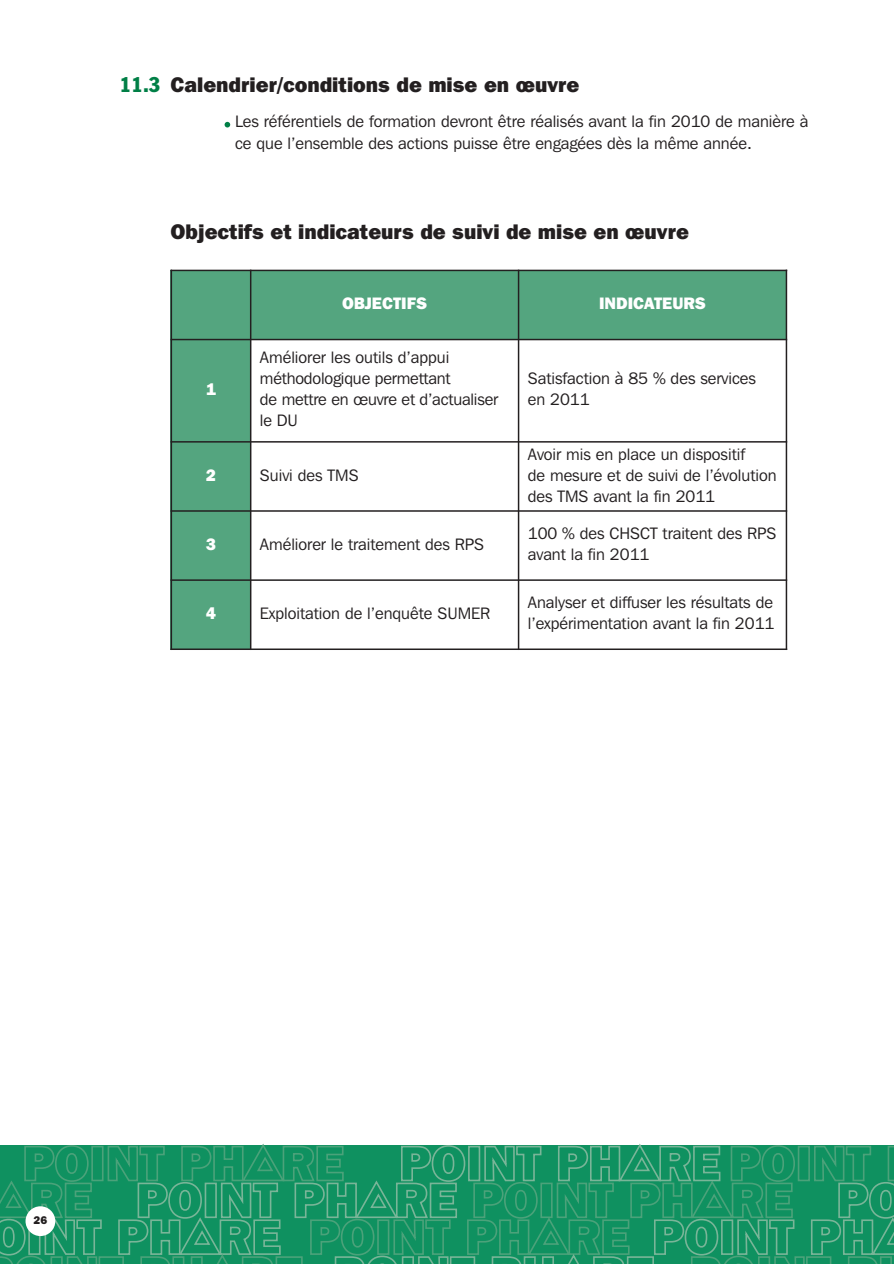
<style>
.page{position:relative;width:894px;height:1264px;background:#fff}
.page>*{position:absolute;margin:0;border:0;box-sizing:border-box;transform-origin:0 0}
.t1{font:800 21px "Franklin Gothic IT Cby BT";color:#231f20}
.t2{font:condensed 21px "Franklin Gothic BT";color:#007f46}
.t3{font:16.5px/21px "Franklin Gothic IT Cby BT";color:#231f20}
.t4{font:800 16.5px "Franklin Gothic IT Cby BT";color:#fff}
.t5{font:800 11.1px "Franklin Gothic IT Cby BT";color:#231f20}
</style>
<div class="page">
<div style="left:171px;top:270px;width:80px;height:70px;background:#54a57f"></div>
<div style="left:251px;top:270px;width:268px;height:70px;background:#54a57f"></div>
<div style="left:519px;top:270px;width:268px;height:70px;background:#54a57f"></div>
<div style="left:171px;top:340px;width:80px;height:102px;background:#54a57f"></div>
<div style="left:171px;top:442px;width:80px;height:69px;background:#54a57f"></div>
<div style="left:171px;top:511px;width:80px;height:69px;background:#54a57f"></div>
<div style="left:171px;top:580px;width:80px;height:70px;background:#54a57f"></div>
<hr style="left:171px;top:270px;width:1px;height:380px;background:#231f20">
<hr style="left:250px;top:270px;width:1px;height:380px;background:#231f20">
<hr style="left:518px;top:270px;width:1px;height:380px;background:#231f20">
<hr style="left:786px;top:270px;width:1px;height:380px;background:#231f20">
<hr style="left:171px;top:270px;width:616px;height:1px;background:#231f20">
<hr style="left:171px;top:339px;width:616px;height:1px;background:#231f20">
<hr style="left:171px;top:441px;width:616px;height:2px;background:#231f20">
<hr style="left:171px;top:510px;width:616px;height:2px;background:#231f20">
<hr style="left:171px;top:579px;width:616px;height:2px;background:#231f20">
<hr style="left:171px;top:648px;width:616px;height:2px;background:#231f20">
<svg style="left:225px;top:122px;width:5px;height:5px"></svg>
<svg style="left:0;top:1143px;width:894px;height:121px;background:#23986b"></svg>
<p class="t2" style="left:120px;top:77px;width:43px">11.3</p>
<p class="t1" style="left:171px;top:77px;width:410px">Calendrier/conditions de mise en œuvre</p>
<p class="t3" style="left:235px;top:113px;width:575px">Les référentiels de formation devront être réalisés avant la fin 2010 de manière à ce que l’ensemble des actions puisse être engagées dès la même année.</p>
<p class="t1" style="left:171px;top:225px;width:520px">Objectifs et indicateurs de suivi de mise en œuvre</p>
<p class="t4" style="left:206px;top:383px;width:12px">1</p>
<p class="t4" style="left:342px;top:298px;width:86px">OBJECTIFS</p>
<p class="t4" style="left:599px;top:298px;width:108px">INDICATEURS</p>
<p class="t3" style="left:260px;top:349px;width:240px">Améliorer les outils d’appui méthodologique permettant<br>de mettre en œuvre et d’actualiser le DU</p>
<p class="t3" style="left:528px;top:370px;width:230px">Satisfaction à 85 % des services en 2011</p>
<p class="t4" style="left:206px;top:469px;width:12px">2</p>
<p class="t3" style="left:260px;top:466px;width:100px">Suivi des TMS</p>
<p class="t3" style="left:528px;top:445px;width:250px">Avoir mis en place un dispositif<br>de mesure et de suivi de l’évolution des TMS avant la fin 2011</p>
<p class="t4" style="left:206px;top:538px;width:12px">3</p>
<p class="t3" style="left:260px;top:535px;width:226px">Améliorer le traitement des RPS</p>
<p class="t3" style="left:528px;top:524px;width:250px">100 % des CHSCT traitent des RPS avant la fin 2011</p>
<p class="t4" style="left:206px;top:607px;width:12px">4</p>
<p class="t3" style="left:260px;top:604px;width:232px">Exploitation de l’enquête SUMER</p>
<p class="t3" style="left:528px;top:594px;width:248px">Analyser et diffuser les résultats de l’expérimentation avant la fin 2011</p>
<p class="t5" style="left:34px;top:1216px;width:15px">26</p>
</div>
